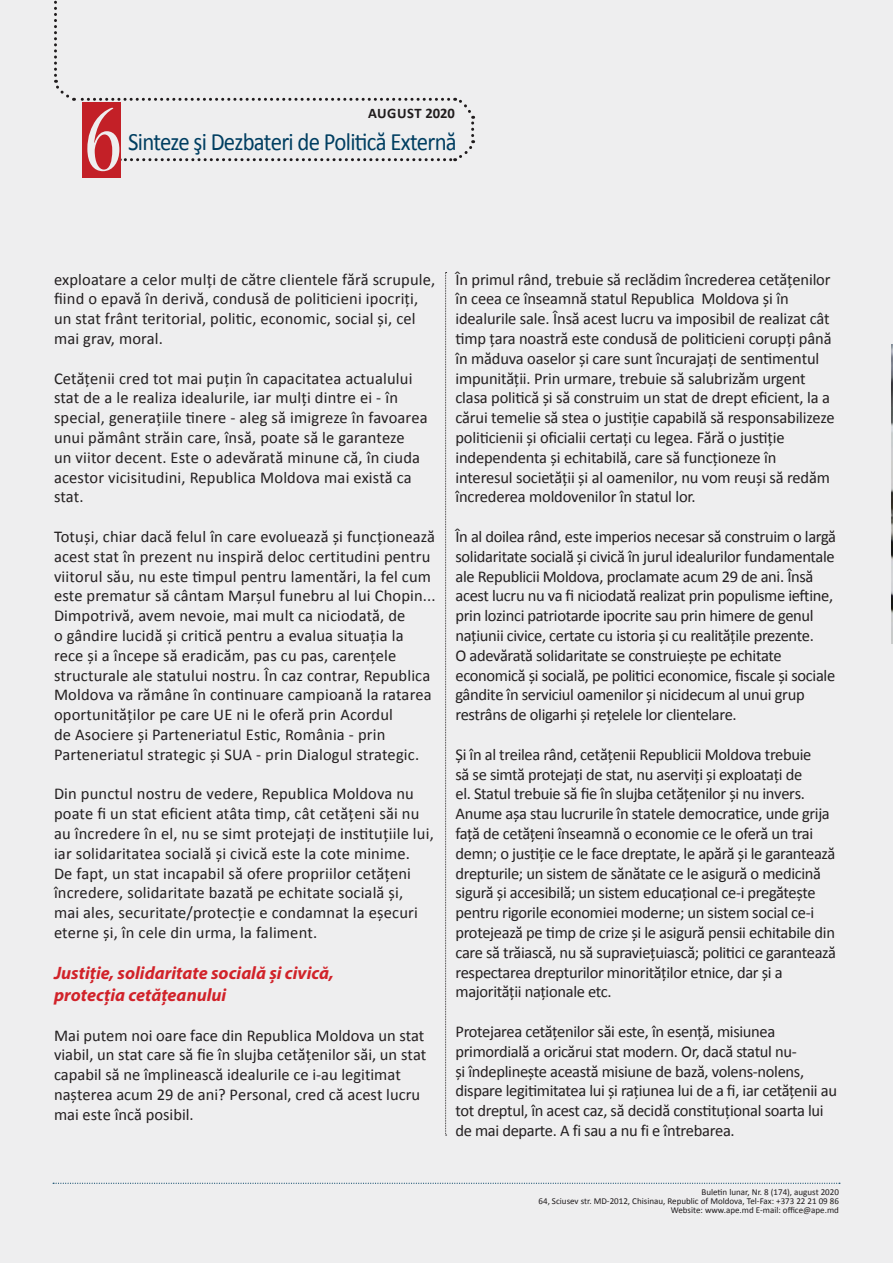
<style>
.page{position:relative;width:893px;height:1263px;background:#eeeeef}
.page>*{position:absolute;margin:0;border:0;box-sizing:border-box;transform-origin:0 0}
.t1{font:condensed 102px "Nueva Std";color:#fff}
.t2{font:25.05px "Calibri";letter-spacing:-.03em;color:#014368;scale:.91 1}
.INTERTITLU{font:italic 700 18px "Myriad Pro";color:#d1232a}
.texte{font:16.5px/19.8px "Calibri";letter-spacing:-.01em;color:#231f20}
.texte-2{font:16.5px/19.8px "Calibri";letter-spacing:.01em;color:#231f20}
.t3{font:700 14.55px "Calibri";letter-spacing:.025em;color:#231f20}
.t4{font:9px/9px "Calibri";color:#231f20;text-align:right}
</style>
<div class="page">
<img style="left:891px;top:344px;width:2px;height:299px">
<svg style="left:445px;top:272px;width:2px;height:864px"></svg>
<p class="t1" style="left:84px;top:94px;width:40px">6</p>
<p class="t3" style="left:368px;top:104px;width:88px">AUGUST 2020</p>
<h2 class="t2" style="left:128px;top:126px;width:363px">Sinteze şi Dezbateri de Politică Externă</h2>
<p class="texte-2" style="left:54px;top:269px;width:383px">exploatare a celor mulți de către clientele fără scrupule, fiind o epavă în derivă, condusă de politicieni ipocriți, un stat frânt teritorial, politic, economic, social și, cel mai grav, moral.</p>
<p class="texte-2" style="left:54px;top:368px;width:375px">Cetățenii cred tot mai puțin în capacitatea actualului stat de a le realiza idealurile, iar mulți dintre ei - în special, generațiile tinere - aleg să imigreze în favoarea unui pământ străin care, însă, poate să le garanteze<br>un viitor decent. Este o adevărată minune că, în ciuda acestor vicisitudini, Republica Moldova mai există ca stat.</p>
<p class="texte-2" style="left:54px;top:527px;width:383px">Totuși, chiar dacă felul în care evoluează și funcționează acest stat în prezent nu inspiră deloc certitudini pentru viitorul său, nu este timpul pentru lamentări, la fel cum este prematur să cântam Marșul funebru al lui Chopin...<br>Dimpotrivă, avem nevoie, mai mult ca niciodată, de<br>o gândire lucidă și critică pentru a evalua situația la rece și a începe să eradicăm, pas cu pas, carențele structurale ale statului nostru. În caz contrar, Republica Moldova va rămâne în continuare campioană la ratarea oportunităților pe care UE ni le oferă prin Acordul<br>de Asociere și Parteneriatul Estic, România - prin Parteneriatul strategic și SUA - prin Dialogul strategic.</p>
<p class="texte-2" style="left:54px;top:784px;width:381px">Din punctul nostru de vedere, Republica Moldova nu poate fi un stat eficient atâta timp, cât cetățeni săi nu au încredere în el, nu se simt protejați de instituțiile lui, iar solidaritatea socială și civică este la cote minime.<br>De fapt, un stat incapabil să ofere propriilor cetățeni încredere, solidaritate bazată pe echitate socială și,<br>mai ales, securitate/protecție e condamnat la eșecuri eterne și, în cele din urma, la faliment.</p>
<p class="INTERTITLU" style="left:54px;top:962px;width:281px">Justiție, solidaritate socială și civică,</p>
<p class="INTERTITLU" style="left:54px;top:983px;width:174px">protecția cetățeanului</p>
<p class="texte" style="left:54px;top:1025px;width:374px">Mai putem noi oare face din Republica Moldova un stat viabil, un stat care să fie în slujba cetățenilor săi, un stat capabil să ne împlinească idealurile ce i-au legitimat nașterea acum 29 de ani? Personal, cred că acest lucru mai este încă posibil.</p>
<p class="texte" style="left:455px;top:269px;width:381px">În primul rând, trebuie să reclădim încrederea cetățenilor în ceea ce înseamnă statul Republica Moldova și în idealurile sale. Însă acest lucru va imposibil de realizat cât timp țara noastră este condusă de politicieni corupți până în măduva oaselor și care sunt încurajați de sentimentul impunității. Prin urmare, trebuie să salubrizăm urgent clasa politică și să construim un stat de drept eficient, la a cărui temelie să stea o justiție capabilă să responsabilizeze politicienii și oficialii certați cu legea. Fără o justiție independenta și echitabilă, care să funcționeze în interesul societății și al oamenilor, nu vom reuși să redăm încrederea moldovenilor în statul lor.</p>
<p class="texte" style="left:455px;top:527px;width:382px">În al doilea rând, este imperios necesar să construim o largă solidaritate socială și civică în jurul idealurilor fundamentale ale Republicii Moldova, proclamate acum 29 de ani. Însă acest lucru nu va fi niciodată realizat prin populisme ieftine, prin lozinci patriotarde ipocrite sau prin himere de genul națiunii civice, certate cu istoria și cu realitățile prezente.<br>O adevărată solidaritate se construiește pe echitate economică și socială, pe politici economice, fiscale și sociale gândite în serviciul oamenilor și nicidecum al unui grup restrâns de oligarhi și rețelele lor clientelare.</p>
<p class="texte" style="left:455px;top:744px;width:382px">Și în al treilea rând, cetățenii Republicii Moldova trebuie<br>să se simtă protejați de stat, nu aserviți și exploatați de<br>el. Statul trebuie să fie în slujba cetățenilor și nu invers.<br>Anume așa stau lucrurile în statele democratice, unde grija față de cetățeni înseamnă o economie ce le oferă un trai demn; o justiție ce le face dreptate, le apără și le garantează drepturile; un sistem de sănătate ce le asigură o medicină sigură și accesibilă; un sistem educațional ce-i pregătește pentru rigorile economiei moderne; un sistem social ce-i protejează pe timp de crize și le asigură pensii echitabile din care să trăiască, nu să supraviețuiască; politici ce garantează respectarea drepturilor minorităților etnice, dar și a majorității naționale etc.</p>
<p class="texte" style="left:455px;top:1022px;width:383px">Protejarea cetățenilor săi este, în esență, misiunea primordială a oricărui stat modern. Or, dacă statul nu-<br>și îndeplinește această misiune de bază, volens-nolens, dispare legitimitatea lui și rațiunea lui de a fi, iar cetățenii au tot dreptul, în acest caz, să decidă constituțional soarta lui de mai departe. A fi sau a nu fi e întrebarea.</p>
<p class="t4" style="left:539px;top:1187px;width:302px">Buletin lunar, Nr. 8 (174), august 2020<br>64, Sciusev str. MD-2012, Chisinau, Republic of Moldova, Tel-Fax: +373 22 21 09 86<br>Website: www.ape.md E-mail: office@ape.md</p>
</div>
